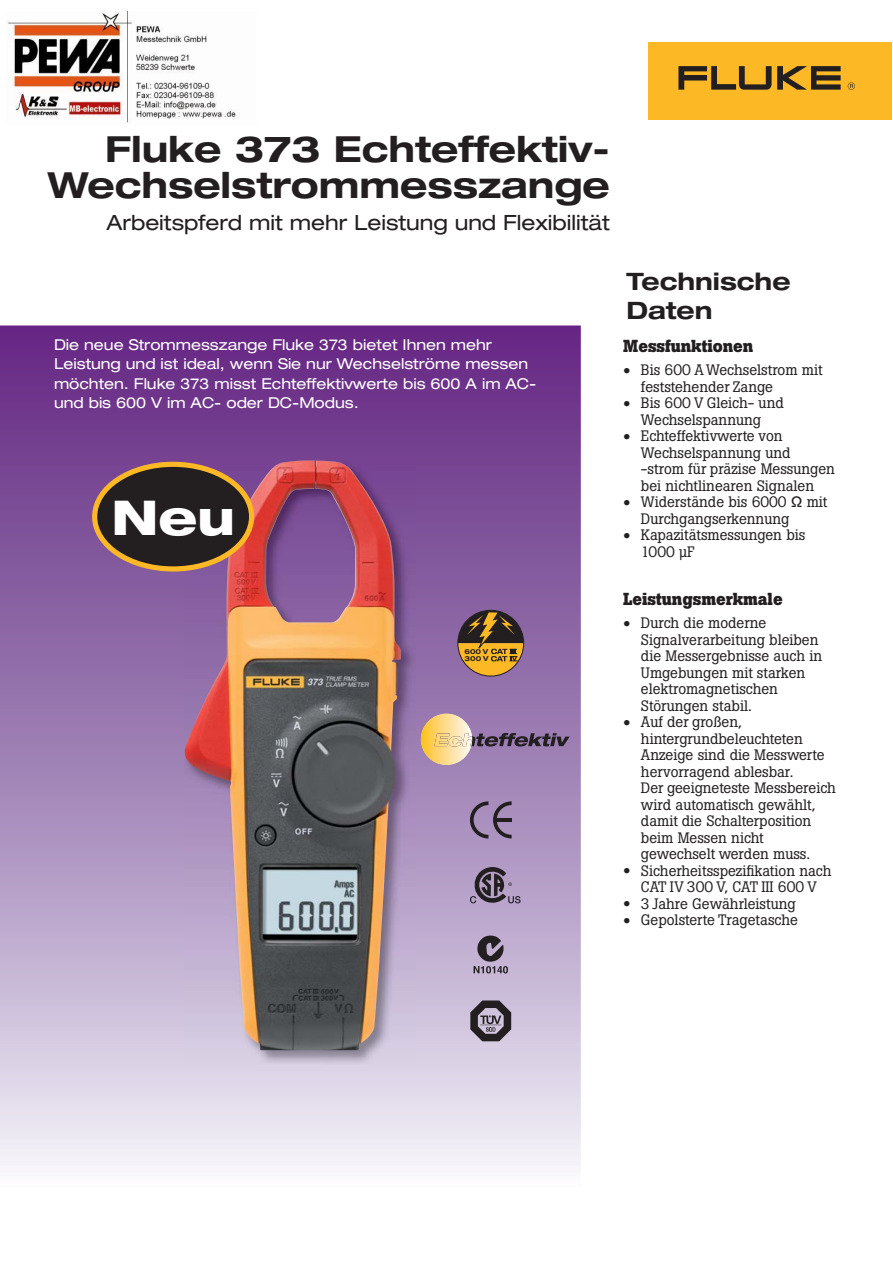
<style>
.page{position:relative;width:893px;height:1263px;background:#fff}
.page>*{position:absolute;margin:0;border:0;box-sizing:border-box;transform-origin:0 0}
.t1{font:800 expanded 48px "Helvetica Neue LT Pro";color:#fff}
.t2{font:700 expanded 36px/36px "Helvetica Neue LT Pro";color:#231f20;text-align:right}
.t3{font:700 expanded 24px/28.8px "Helvetica Neue LT Pro";color:#231f20}
.t4{font:expanded 21px "Helvetica Neue LT Pro";color:#231f20}
.t5{font:700 17.25px "Boton BQ";color:#231f20}
.t6{font:15px/16.5px "Boton BQ";color:#231f20}
.t7{font:expanded 15px/19.5px "Helvetica Neue LT Pro";color:#fff}
.t8{font:700 expanded 6.9px "Helvetica Neue LT Pro";color:#231f20}
.s1{font-family:"Helvetica Neue LT Pro";font-weight:700;font-stretch:expanded}
.s2{font-family:"Helvetica Neue LT";font-weight:500}
</style>
<div class="page">
<div style="left:648px;top:42px;width:243px;height:78px;background:#fdb826"></div>
<svg style="left:777px;top:66px;width:63px;height:24px"></svg>
<svg style="left:678px;top:66px;width:93px;height:24px"></svg>
<svg style="left:847px;top:82px;width:8px;height:8px"></svg>
<svg style="left:0;top:326px;width:580px;height:840px;background:#a384b7"></svg>
<svg style="left:421px;top:714px;width:148px;height:51px;background:#ab8e9b"></svg>
<img style="left:185px;top:460px;width:230px;height:605px">
<img style="left:185px;top:460px;width:217px;height:590px">
<div style="left:95px;top:464px;width:156px;height:105px;background:#231f20;border-radius:50%"></div>
<div style="left:92px;top:462px;width:162px;height:110px;border:5px solid #fdb826;border-radius:50%"></div>
<svg style="left:458px;top:610px;width:65px;height:66px;background:#926c3c"></svg>
<svg style="left:470px;top:801px;width:41px;height:37px"></svg>
<hr style="left:496px;top:818px;width:15px;height:4px;background:#231f20">
<svg style="left:470px;top:867px;width:50px;height:36px;background:#7d6e87"></svg>
<svg style="left:473px;top:936px;width:35px;height:38px"></svg>
<svg style="left:470px;top:1000px;width:41px;height:41px;background:#6f6773"></svg>
<img style="left:7px;top:11px;width:231px;height:112px">
<h2 class="t2" style="left:48px;top:132px;width:563px">Fluke 373 Echteffektiv-<br>Wechselstrommesszange</h2>
<h3 class="t4" style="left:107px;top:215px;width:504px">Arbeitspferd mit mehr Leistung und Flexibilität</h3>
<p class="t7" style="left:54px;top:336px;width:484px">Die neue Strommesszange Fluke 373 bietet Ihnen mehr Leistung und ist ideal, wenn Sie nur Wechselströme messen möchten. Fluke 373 misst Echteffektivwerte bis 600 A im AC&shy;und bis 600 V im AC- oder DC-Modus.</p>
<h1 class="t1" style="left:111px;top:490px;width:125px">Neu</h1>
<p class="t8" style="left:464px;top:647px;width:25px">600 V</p>
<p class="t8" style="left:464px;top:655px;width:25px">300 V</p>
<h3 class="t3" style="left:626px;top:267px;width:166px">Technische<br>Daten</h3>
<p class="t5" style="left:623px;top:340px;width:131px">Messfunktionen</p>
<p class="t6" style="left:641px;top:363px;width:183px;text-indent:-18px"><span class="s1">•</span> Bis 600 A Wechselstrom mit feststehender Zange</p>
<p class="t6" style="left:623px;top:396px;width:162px;text-align:center"><span class="s1">•</span> Bis 600 V Gleich- und<br>Wechselspannung</p>
<p class="t6" style="left:641px;top:429px;width:195px;text-indent:-18px"><span class="s1">•</span> Echteffektivwerte von<br>Wechselspannung und -strom für präzise Messungen bei nichtlinearen Signalen</p>
<p class="t6" style="left:641px;top:495px;width:188px;text-indent:-18px"><span class="s1">•</span> Widerstände bis 6000 <span class="s2">Ω</span> mit<br>Durchgangserkennung</p>
<p class="t6" style="left:641px;top:528px;width:166px;text-indent:-18px"><span class="s1">•</span> Kapazitätsmessungen bis<br>1000 µF</p>
<p class="t5" style="left:623px;top:592px;width:161px">Leistungsmerkmale</p>
<p class="t6" style="left:641px;top:616px;width:183px;text-indent:-18px"><span class="s1">•</span> Durch die moderne<br>Signalverarbeitung bleiben die Messergebnisse auch in<br>Umgebungen mit starken elektromagnetischen<br>Störungen stabil.</p>
<p class="t6" style="left:641px;top:715px;width:196px;text-indent:-18px"><span class="s1">•</span> Auf der großen, hintergrundbeleuchteten<br>Anzeige sind die Messwerte hervorragend ablesbar.<br>Der geeigneteste Messbereich wird automatisch gewählt, damit die Schalterposition beim Messen nicht gewechselt werden muss.</p>
<p class="t6" style="left:623px;top:863px;width:210px;text-align:center"><span class="s1">•</span> Sicherheitsspezifikation nach<br>CAT IV 300 V, CAT III 600 V</p>
<p class="t6" style="left:623px;top:896px;width:174px"><span class="s1">•</span> 3 Jahre Gewährleistung</p>
<p class="t6" style="left:623px;top:913px;width:176px"><span class="s1">•</span> Gepolsterte Tragetasche</p>
</div>
